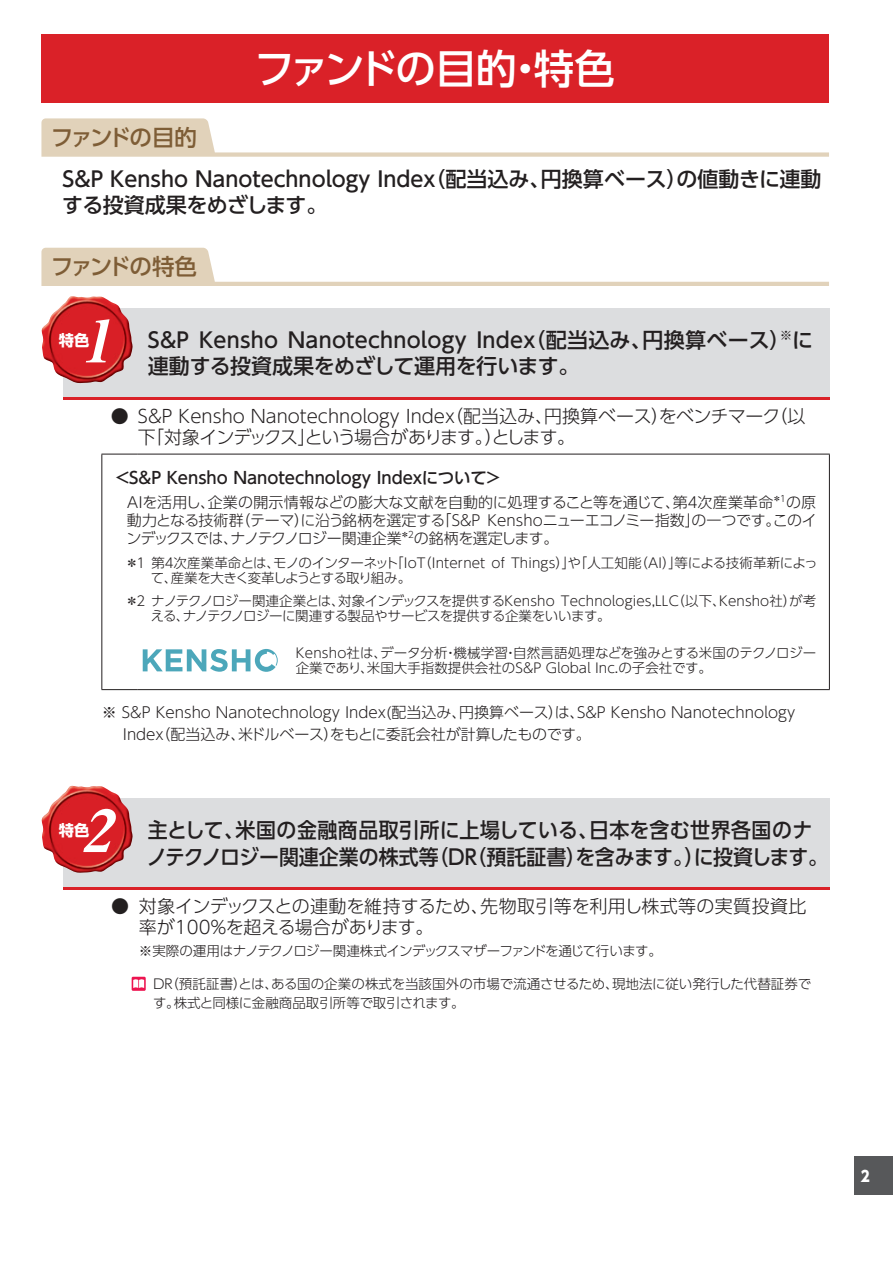
<style>
.page{position:relative;width:893px;height:1263px;background:#fff}
.page>*{position:absolute;margin:0;border:0;box-sizing:border-box;transform-origin:0 0}
.t1{font:italic 58.5px "Midashi Min Pr 5 MA31";color:#fff;scale:1.04 1}
.t2{font:500 40.5px "UD Shin Go Pro";letter-spacing:-.06em;color:#fff}
.t3{font:500 22.5px "UD Shin Go Pro";letter-spacing:-.095em;color:#7e5d36}
.t4{font:500 21px/25.5px "UD Shin Go Pro";color:#231f20}
.t5{font:500 21px/27px "UD Shin Go Pro";color:#231f20;scale:.95 1}
.t6{font:300 18px/21px "UD Shin Go Pro";color:#231f20}
.t7{font:500 16.5px "UD Shin Go Pro";color:#231f20}
.t8{font:700 15.3px "UD Shin Go Pro";color:#fff}
.t9{font:300 15px/18px "UD Shin Go Pro";color:#231f20;text-align:justify}
.t10{font:800 15px "UD Shin Go Pro";color:#fff;scale:.9 1}
.t11{font:300 13.5px/15px "UD Shin Go Pro";letter-spacing:-.005em;color:#231f20}
.t12{font:300 13.5px/15px "UD Shin Go Pro";letter-spacing:-.03em;color:#231f20}
.t13{font:300 13.5px "UD Shin Go Pro";letter-spacing:-.05em;color:#231f20}
</style>
<div class="page">
<div style="left:855px;top:1157px;width:38px;height:38px;background:#57585a"></div>
<div style="left:41px;top:35px;width:788px;height:68px;background:#da2128"></div>
<svg style="left:41px;top:118px;width:788px;height:39px"></svg>
<svg style="left:41px;top:248px;width:788px;height:38px"></svg>
<div style="left:63px;top:309px;width:766px;height:91px;background:#dcdddf"></div>
<hr style="left:63px;top:397px;width:766px;height:3px;background:#da2128">
<img style="left:41px;top:296px;width:92px;height:87px">
<hr style="left:101px;top:454px;width:37px;height:1px;background:#231f20">
<hr style="left:101px;top:454px;width:1px;height:235px;background:#231f20">
<hr style="left:138px;top:454px;width:692px;height:1px;background:#231f20">
<hr style="left:829px;top:454px;width:1px;height:235px;background:#231f20">
<hr style="left:101px;top:689px;width:37px;height:1px;background:#231f20">
<hr style="left:138px;top:689px;width:692px;height:1px;background:#231f20">
<svg style="left:143px;top:649px;width:135px;height:23px"></svg>
<div style="left:63px;top:798px;width:766px;height:92px;background:#dcdddf"></div>
<hr style="left:63px;top:887px;width:766px;height:3px;background:#da2128">
<img style="left:41px;top:786px;width:92px;height:87px">
<svg style="left:132px;top:977px;width:14px;height:14px"></svg>
<svg style="left:133px;top:979px;width:11px;height:9px"></svg>
<h2 class="t2" style="left:254px;top:36px;width:362px">ファンドの目的・特色</h2>
<h3 class="t3" style="left:51px;top:119px;width:147px">ファンドの目的</h3>
<h3 class="t4" style="left:62px;top:166px;width:761px">S&amp;P Kensho Nanotechnology Index（配当込み、円換算ベース）の値動きに連動する投資成果をめざします。</h3>
<h3 class="t3" style="left:51px;top:249px;width:148px">ファンドの特色</h3>
<h1 class="t1" style="left:80px;top:295px;width:49px">1</h1>
<h3 class="t4" style="left:148px;top:327px;width:667px">S&amp;P Kensho Nanotechnology Index（配当込み、円換算ベース）<sup>※</sup>に連動する投資成果をめざして運用を行います。</h3>
<h3 class="t6" style="left:138px;top:405px;width:669px;text-indent:-27px">● S&amp;P Kensho Nanotechnology Index（配当込み、円換算ベース）をベンチマーク（以下「対象インデックス」という場合があります。）とします。</h3>
<p class="t7" style="left:114px;top:464px;width:389px">＜S&amp;P Kensho Nanotechnology Indexについて＞</p>
<p class="t9" style="left:125px;top:493px;width:693px">ＡＩを活用し、企業の開示情報などの膨大な文献を自動的に処理すること等を通じて、第４次産業革命<sup>＊１</sup>の原動力となる技術群（テーマ）に沿う銘柄を選定する「S&amp;P Kenshoニューエコノミー指数」の一つです。このインデックスでは、ナノテクノロジー関連企業<sup>＊２</sup>の銘柄を選定します。</p>
<p class="t12" style="left:151px;top:555px;width:668px;text-indent:-26px">＊１ 第４次産業革命とは、モノのインターネット「IoT（Internet of Things）」や「人工知能（ＡＩ）」等による技術革新によって、産業を大きく変革しようとする取り組み。</p>
<p class="t11" style="left:151px;top:592px;width:667px;text-indent:-26px">＊２ ナノテクノロジー関連企業とは、対象インデックスを提供するKensho Technologies,LLC（以下、Kensho社）が考える、ナノテクノロジーに関連する製品やサービスを提供する企業をいいます。</p>
<p class="t11" style="left:296px;top:645px;width:522px">Kensho社は、データ分析・機械学習・自然言語処理などを強みとする米国のテクノロジー企業であり、米国大手指数提供会社のS&amp;P Global Inc.の子会社です。</p>
<p class="t9" style="left:123px;top:700px;width:674px;line-height:22.5px;text-indent:-21px">※ S&amp;P Kensho Nanotechnology Index(配当込み､円換算ベース）は、S&amp;P Kensho Nanotechnology<br>Index（配当込み、米ドルベース）をもとに委託会社が計算したものです。</p>
<p class="t8" style="left:59px;top:328px;width:32px">特色</p>
<h1 class="t1" style="left:80px;top:785px;width:49px">2</h1>
<h3 class="t5" style="left:147px;top:816px;width:719px">主として、米国の金融商品取引所に上場している、日本を含む世界各国のナノテクノロジー関連企業の株式等（ＤＲ（預託証書）を含みます。）に投資します。</h3>
<h3 class="t6" style="left:139px;top:895px;width:669px;text-indent:-28px">● 対象インデックスとの連動を維持するため、先物取引等を利用し株式等の実質投資比率が100％を超える場合があります。</h3>
<p class="t13" style="left:139px;top:939px;width:524px">※実際の運用はナノテクノロジー関連株式インデックスマザーファンドを通じて行います。</p>
<p class="t11" style="left:152px;top:973px;width:661px;line-height:19.5px">ＤＲ（預託証書）とは、ある国の企業の株式を当該国外の市場で流通させるため、現地法に従い発行した代替証券です。株式と同様に金融商品取引所等で取引されます。</p>
<p class="t8" style="left:59px;top:817px;width:32px">特色</p>
<p class="t10" style="left:861px;top:1163px;width:11px">2</p>
</div>
